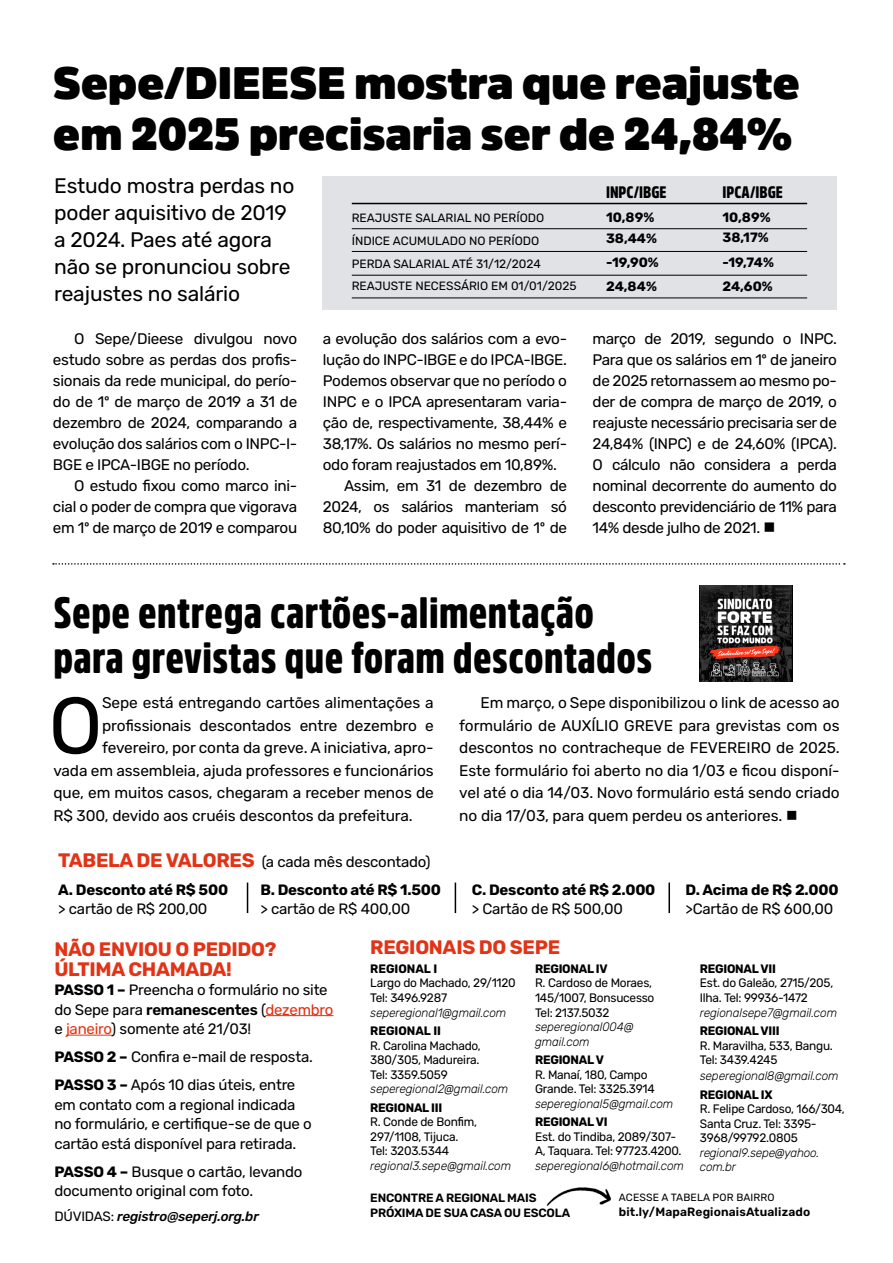
<style>
.page{position:relative;width:893px;height:1263px;background:#fff}
.page>*{position:absolute;margin:0;border:0;box-sizing:border-box;transform-origin:0 0}
.t1{font:79.8px "Rubik";color:#000}
.t2{font:900 45px/51px "Amsi Pro AKS Normal";letter-spacing:-.01em;color:#000}
.t3{font:900 43.5px/45px "Amsi Pro AKS Condensed";letter-spacing:.01em;color:#000}
.t4{font:21px/27px "Rubik";letter-spacing:-.01em;color:#000}
.t5{font:700 19.5px/20.1px "Rubik";letter-spacing:-.015em;color:#e23316}
.t6{font:900 16.5px "Amsi Pro AKS Condensed";color:#000}
.t7{font:15.45px/22.5px "Rubik";letter-spacing:-.005em;color:#000;text-align:justify}
.t8{font:15.3px/21px "Rubik";letter-spacing:-.02em;color:#000;text-align:justify}
.t9{font:15px/19.5px "Rubik";letter-spacing:-.015em;color:#000}
.t10{font:700 15px "Rubik";letter-spacing:-.015em;color:#000}
.t11{font:700 13.5px/20.4px "Rubik";color:#000}
.t12{font:italic 500 13.5px "Rubik";letter-spacing:-.015em;color:#000}
.t13{font:12.3px/14.5px "Rubik";letter-spacing:-.02em;color:#000}
.t14{font:italic 300 12.3px/14.5px "Rubik";letter-spacing:-.01em;color:#000}
.t15{font:700 12.3px "Rubik";letter-spacing:-.02em;color:#000}
.t16{font:700 12.3px "Rubik";color:#000}
.t17{font:12px/22.6px "Rubik";color:#000}
.t18{font:600 12px/15px "Rubik";letter-spacing:-.015em;color:#000}
.t19{font:600 12px "Rubik";letter-spacing:.01em;color:#000}
.t20{font:10.5px "Rubik";letter-spacing:.01em;color:#000}
.s1{font-weight:700;font-size:19.5px;color:#e23316}
.s2{font-weight:700}
.s3{font-weight:600}
.s4{color:#e22e10}
.s5{color:#e23312}
.s6{font-weight:400;font-style:normal}
</style>
<div class="page">
<hr style="left:265px;top:1015px;width:68px;height:1px;background:#e22e10">
<hr style="left:66px;top:1035px;width:45px;height:1px;background:#e23312">
<img style="left:546px;top:1187px;width:65px;height:19px">
<img style="left:700px;top:586px;width:92px;height:96px">
<hr style="left:247px;top:882px;width:1px;height:31px;background:#000">
<hr style="left:455px;top:882px;width:1px;height:31px;background:#000">
<hr style="left:668px;top:882px;width:2px;height:31px;background:#000">
<div style="left:323px;top:176px;width:514px;height:134px;background:#e1e2e6"></div>
<hr style="left:352px;top:228px;width:455px;height:1px;background:#000">
<hr style="left:352px;top:275px;width:455px;height:1px;background:#000">
<hr style="left:352px;top:203px;width:455px;height:1px;background:#000">
<hr style="left:352px;top:251px;width:455px;height:1px;background:#000">
<hr style="left:352px;top:298px;width:455px;height:1px;background:#000">
<svg style="left:53px;top:563px;width:792px;height:2px"></svg>
<h2 class="t2" style="left:53px;top:57px;width:748px">Sepe/DIEESE mostra que reajuste em 2025 precisaria ser de 24,84%</h2>
<p class="t6" style="left:606px;top:180px;width:62px">INPC/IBGE</p>
<p class="t17" style="left:352px;top:230px;width:189px">ÍNDICE ACUMULADO NO PERÍODO</p>
<h3 class="t4" style="left:54px;top:173px;width:242px">Estudo mostra perdas no</h3>
<p class="t6" style="left:722px;top:180px;width:62px">IPCA/IBGE</p>
<h3 class="t4" style="left:54px;top:200px;width:238px">poder aquisitivo de 2019 a 2024. Paes até agora não se pronunciou sobre reajustes no salário</h3>
<p class="t17" style="left:352px;top:207px;width:194px">REAJUSTE SALARIAL NO PERÍODO</p>
<p class="t11" style="left:606px;top:208px;width:52px">10,89%<br>38,44%</p>
<p class="t11" style="left:606px;top:251px;width:54px;line-height:24px">-19,90%<br>24,84%</p>
<p class="t11" style="left:722px;top:208px;width:50px">10,89%<br>38,17%</p>
<p class="t11" style="left:722px;top:250px;width:53px;line-height:24.3px">-19,74%<br>24,60%</p>
<p class="t17" style="left:352px;top:252px;width:226px">PERDA SALARIAL ATÉ 31/12/2024<br>REAJUSTE NECESSÁRIO EM 01/01/2025</p>
<p class="t8" style="left:53px;top:328px;width:246px;text-indent:21px">O Sepe/Dieese divulgou novo estudo sobre as perdas dos profis&shy;sionais da rede municipal, do perío&shy;do de 1º de março de 2019 a 31 de dezembro de 2024, comparando a evolução dos salários com o INPC-I-BGE e IPCA-IBGE no período.</p>
<p class="t8" style="left:53px;top:475px;width:246px;text-indent:21px">O estudo fixou como marco ini&shy;cial o poder de compra que vigorava em 1º de março de 2019 e comparou</p>
<p class="t8" style="left:323px;top:328px;width:246px">a evolução dos salários com a evo-</p>
<p class="t8" style="left:323px;top:349px;width:246px">lução do INPC-IBGE e do IPCA-IBGE.</p>
<p class="t8" style="left:323px;top:370px;width:246px">Podemos observar que no período o</p>
<p class="t8" style="left:323px;top:391px;width:246px">INPC e o IPCA apresentaram varia-</p>
<p class="t8" style="left:323px;top:412px;width:246px">ção de, respectivamente, 38,44% e</p>
<p class="t8" style="left:323px;top:433px;width:246px">38,17%. Os salários no mesmo perí-</p>
<p class="t8" style="left:323px;top:454px;width:236px">odo foram reajustados em 10,89%.</p>
<p class="t8" style="left:344px;top:475px;width:225px">Assim, em 31 de dezembro de</p>
<p class="t8" style="left:323px;top:496px;width:246px">2024, os salários manteriam só</p>
<p class="t8" style="left:323px;top:517px;width:246px">80,10% do poder aquisitivo de 1º de</p>
<p class="t8" style="left:593px;top:328px;width:246px">março de 2019, segundo o INPC.<br>Para que os salários em 1º de janeiro de 2025 retornassem ao mesmo po&shy;der de compra de março de 2019, o reajuste necessário precisaria ser de 24,84% (INPC) e de 24,60% (IPCA).<br>O cálculo não considera a perda nominal decorrente do aumento do desconto previdenciário de 11% para 14% desde julho de 2021. ■</p>
<h3 class="t3" style="left:53px;top:589px;width:601px">Sepe entrega cartões-alimentação para grevistas que foram descontados</h3>
<h1 class="t1" style="left:49px;top:681px;width:55px">O</h1>
<p class="t7" style="left:102px;top:692px;width:333px">Sepe está entregando cartões alimentações a</p>
<p class="t7" style="left:459px;top:692px;width:382px;text-indent:21px">Em março, o Sepe disponibilizou o link de acesso ao formulário de AUXÍLIO GREVE para grevistas com os descontos no contracheque de FEVEREIRO de 2025.<br>Este formulário foi aberto no dia 1/03 e ficou disponí&shy;vel até o dia 14/03. Novo formulário está sendo criado no dia 17/03, para quem perdeu os anteriores. ■</p>
<p class="t7" style="left:102px;top:715px;width:333px">profissionais descontados entre dezembro e</p>
<p class="t7" style="left:102px;top:737px;width:333px">fevereiro, por conta da greve. A iniciativa, apro-</p>
<p class="t7" style="left:53px;top:760px;width:382px">vada em assembleia, ajuda professores e funcionários</p>
<p class="t7" style="left:53px;top:782px;width:382px">que, em muitos casos, chegaram a receber menos de</p>
<p class="t7" style="left:53px;top:805px;width:361px">R$ 300, devido aos cruéis descontos da prefeitura.</p>
<p class="t9" style="left:58px;top:847px;width:374px;line-height:28.8px"><span class="s1">TABELA DE VALORES</span> (a cada mês descontado)<br><span class="s2">A. Desconto até R$ 500</span></p>
<p class="t9" style="left:58px;top:900px;width:151px">&gt; cartão de R$ 200,00</p>
<p class="t5" style="left:370px;top:937px;width:191px">REGIONAIS DO SEPE</p>
<p class="t10" style="left:261px;top:882px;width:182px">B. Desconto até R$ 1.500</p>
<p class="t9" style="left:261px;top:900px;width:151px">&gt; cartão de R$ 400,00</p>
<p class="t10" style="left:472px;top:882px;width:185px">C. Desconto até R$ 2.000</p>
<p class="t9" style="left:472px;top:900px;width:153px">&gt; Cartão de R$ 500,00</p>
<p class="t10" style="left:685px;top:882px;width:155px">D. Acima de R$ 2.000</p>
<p class="t9" style="left:685px;top:900px;width:149px">&gt;Cartão de R$ 600,00</p>
<p class="t5" style="left:54px;top:939px;width:224px">NÃO ENVIOU O PEDIDO?<br>ÚLTIMA CHAMADA!</p>
<p class="t9" style="left:54px;top:981px;width:281px"><span class="s2">PASSO 1 –</span> Preencha o formulário no site do Sepe para <span class="s3">remanescentes</span> (<span class="s4">dezembro </span>e <span class="s5">janeiro</span>) somente até 21/03!</p>
<p class="t9" style="left:54px;top:1043px;width:260px;line-height:28px"><span class="s2">PASSO 2 –</span> Confira e-mail de resposta.<br><span class="s2">PASSO 3 –</span> Após 10 dias úteis, entre</p>
<p class="t9" style="left:54px;top:1095px;width:259px">em contato com a regional indicada no formulário, e certifique-se de que o cartão está disponível para retirada.</p>
<p class="t9" style="left:54px;top:1162px;width:249px"><span class="s2">PASSO 4 –</span> Busque o cartão, levando documento original com foto.</p>
<p class="t12" style="left:54px;top:1209px;width:206px"><span class="s6">DÚVIDAS:</span> registro@seperj.org.br</p>
<p class="t16" style="left:370px;top:962px;width:68px">REGIONAL I</p>
<p class="t13" style="left:370px;top:976px;width:147px">Largo do Machado, 29/1120<br>Tel: 3496.9287</p>
<p class="t14" style="left:370px;top:1005px;width:138px">seperegional1@gmail.com</p>
<p class="t16" style="left:370px;top:1024px;width:72px">REGIONAL II</p>
<p class="t13" style="left:370px;top:1038px;width:112px;text-align:justify">R. Carolina Machado, 380/305, Madureira.<br>Tel: 3359.5059</p>
<p class="t14" style="left:370px;top:1082px;width:140px">seperegional2@gmail.com</p>
<p class="t15" style="left:370px;top:1100px;width:73px">REGIONAL III</p>
<p class="t13" style="left:370px;top:1115px;width:108px">R. Conde de Bonfim,<br>297/1108, Tijuca.<br>Tel: 3203.5344</p>
<p class="t14" style="left:370px;top:1159px;width:142px">regional3.sepe@gmail.com</p>
<p class="t15" style="left:535px;top:962px;width:74px">REGIONAL IV</p>
<p class="t13" style="left:535px;top:976px;width:121px">R. Cardoso de Moraes,<br>145/1007, Bonsucesso<br>Tel: 2137.5032</p>
<p class="t14" style="left:535px;top:1020px;width:100px">seperegional004@ gmail.com</p>
<p class="t15" style="left:535px;top:1053px;width:70px">REGIONAL V</p>
<p class="t13" style="left:535px;top:1067px;width:121px">R. Manaí, 180, Campo<br>Grande. Tel: 3325.3914</p>
<p class="t14" style="left:535px;top:1097px;width:140px">seperegional5@gmail.com</p>
<p class="t15" style="left:535px;top:1115px;width:74px">REGIONAL VI</p>
<p class="t13" style="left:535px;top:1129px;width:148px">Est. do Tindiba, 2089/307-<br>A, Taquara. Tel: 97723.4200.</p>
<p class="t14" style="left:535px;top:1159px;width:150px">seperegional6@hotmail.com</p>
<p class="t15" style="left:700px;top:962px;width:78px">REGIONAL VII</p>
<p class="t13" style="left:700px;top:976px;width:135px">Est. do Galeão, 2715/205,<br>Ilha. Tel: 99936-1472</p>
<p class="t14" style="left:700px;top:1005px;width:139px">regionalsepe7@gmail.com</p>
<p class="t15" style="left:700px;top:1024px;width:81px">REGIONAL VIII</p>
<p class="t13" style="left:700px;top:1038px;width:135px">R. Maravilha, 533, Bangu.<br>Tel: 3439.4245</p>
<p class="t14" style="left:700px;top:1069px;width:140px">seperegional8@gmail.com</p>
<p class="t15" style="left:700px;top:1087px;width:74px">REGIONAL IX</p>
<p class="t13" style="left:700px;top:1102px;width:146px">R. Felipe Cardoso, 166/304,<br>Santa Cruz. Tel: 3395-<br>3968/99792.0805</p>
<p class="t14" style="left:700px;top:1146px;width:121px">regional9.sepe@yahoo. com.br</p>
<p class="t18" style="left:370px;top:1190px;width:201px">ENCONTRE A REGIONAL MAIS<br>PRÓXIMA DE SUA CASA OU ESCOLA</p>
<p class="t20" style="left:619px;top:1192px;width:157px">ACESSE A TABELA POR BAIRRO</p>
<p class="t19" style="left:619px;top:1205px;width:193px">bit.ly/MapaRegionaisAtualizado</p>
</div>
